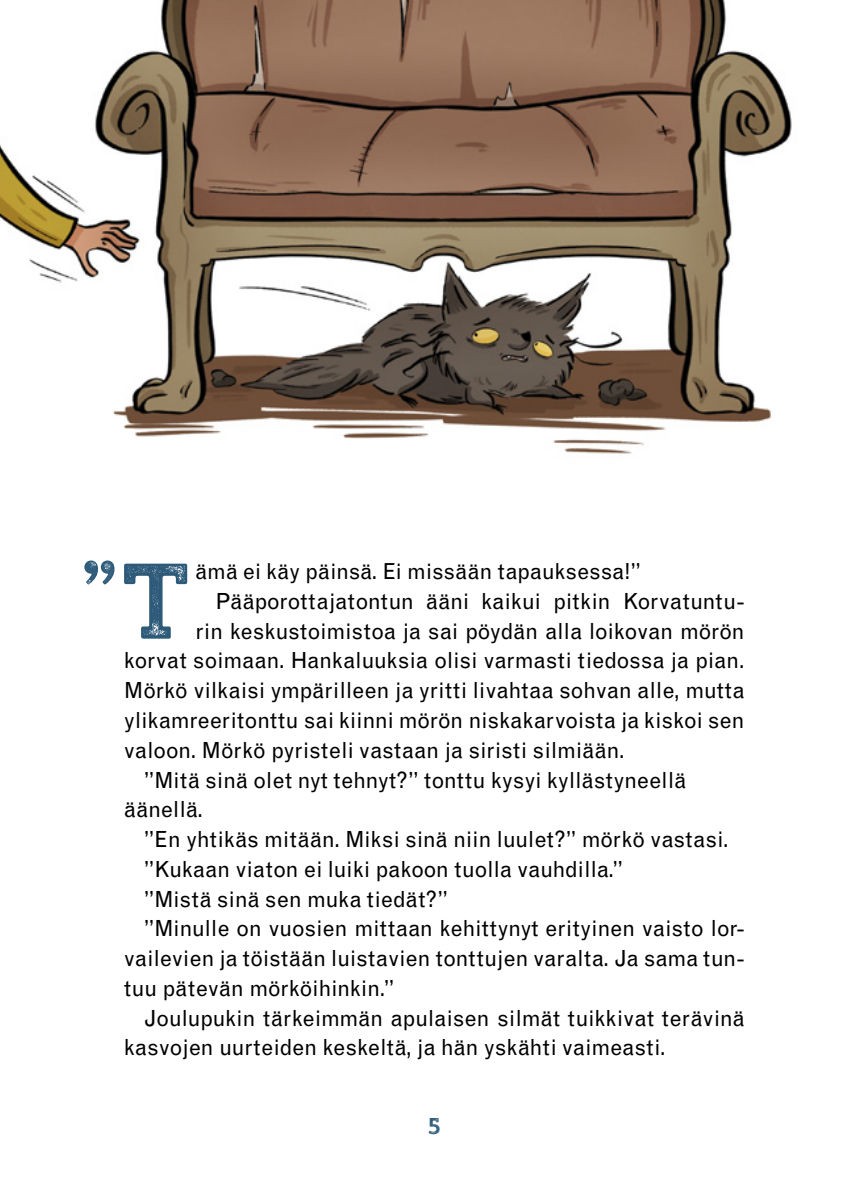
<style>
.page{position:relative;width:844px;height:1191px;background:#fff}
.page>*{position:absolute;margin:0;border:0;box-sizing:border-box;transform-origin:0 0}
.t1{font:106.75px "Trend Rh Slab One";color:#2d5a79}
.t2{font:87.5px "Trend Rh Slab One";color:#2d5a79}
.t3{font:22.75px "Trend Rh Slab One";color:#2d5a79}
.t4{font:22.22px "Grotesque MT Std";letter-spacing:.01em;color:#000}
.t5{font:22.22px "Grotesque MT Std";letter-spacing:-.01em;color:#000}
.t6{font:22.05px "Grotesque MT Std";color:#000}
</style>
<div class="page">
<img style="left:0;top:0;width:792px;height:454px">
<h2 class="t2" style="left:74px;top:539px;width:50px">”</h2>
<h1 class="t1" style="left:116px;top:533px;width:81px">T</h1>
<p class="t6" style="left:195px;top:558px;width:447px">ämä ei käy päinsä. Ei missään tapauksessa!”</p>
<p class="t4" style="left:215px;top:588px;width:530px">Pääporottajatontun ääni kaikui pitkin Korvatuntu-</p>
<p class="t4" style="left:195px;top:618px;width:550px">rin keskustoimistoa ja sai pöydän alla loikovan mörön</p>
<p class="t4" style="left:124px;top:647px;width:622px">korvat soimaan. Hankaluuksia olisi varmasti tiedossa ja pian.</p>
<p class="t4" style="left:124px;top:677px;width:622px">Mörkö vilkaisi ympärilleen ja yritti livahtaa sohvan alle, mutta</p>
<p class="t4" style="left:124px;top:707px;width:622px">ylikamreeritonttu sai kiinni mörön niskakarvoista ja kiskoi sen</p>
<p class="t4" style="left:124px;top:737px;width:502px">valoon. Mörkö pyristeli vastaan ja siristi silmiään.</p>
<p class="t4" style="left:144px;top:767px;width:543px">”Mitä sinä olet nyt tehnyt?” tonttu kysyi kyllästyneellä</p>
<p class="t4" style="left:124px;top:796px;width:81px">äänellä.</p>
<p class="t4" style="left:144px;top:826px;width:586px">”En yhtikäs mitään. Miksi sinä niin luulet?” mörkö vastasi.</p>
<p class="t4" style="left:144px;top:856px;width:480px">”Kukaan viaton ei luiki pakoon tuolla vauhdilla.”</p>
<p class="t4" style="left:144px;top:886px;width:305px">”Mistä sinä sen muka tiedät?”</p>
<p class="t4" style="left:144px;top:915px;width:602px">”Minulle on vuosien mittaan kehittynyt erityinen vaisto lor-</p>
<p class="t4" style="left:124px;top:945px;width:622px">vailevien ja töistään luistavien tonttujen varalta. Ja sama tun-</p>
<p class="t5" style="left:124px;top:975px;width:272px">tuu pätevän mörköihinkin.”</p>
<p class="t4" style="left:144px;top:1004px;width:602px">Joulupukin tärkeimmän apulaisen silmät tuikkivat terävinä</p>
<p class="t4" style="left:124px;top:1034px;width:543px">kasvojen uurteiden keskeltä, ja hän yskähti vaimeasti.</p>
<p class="t3" style="left:426px;top:1111px;width:17px">5</p>
</div>
